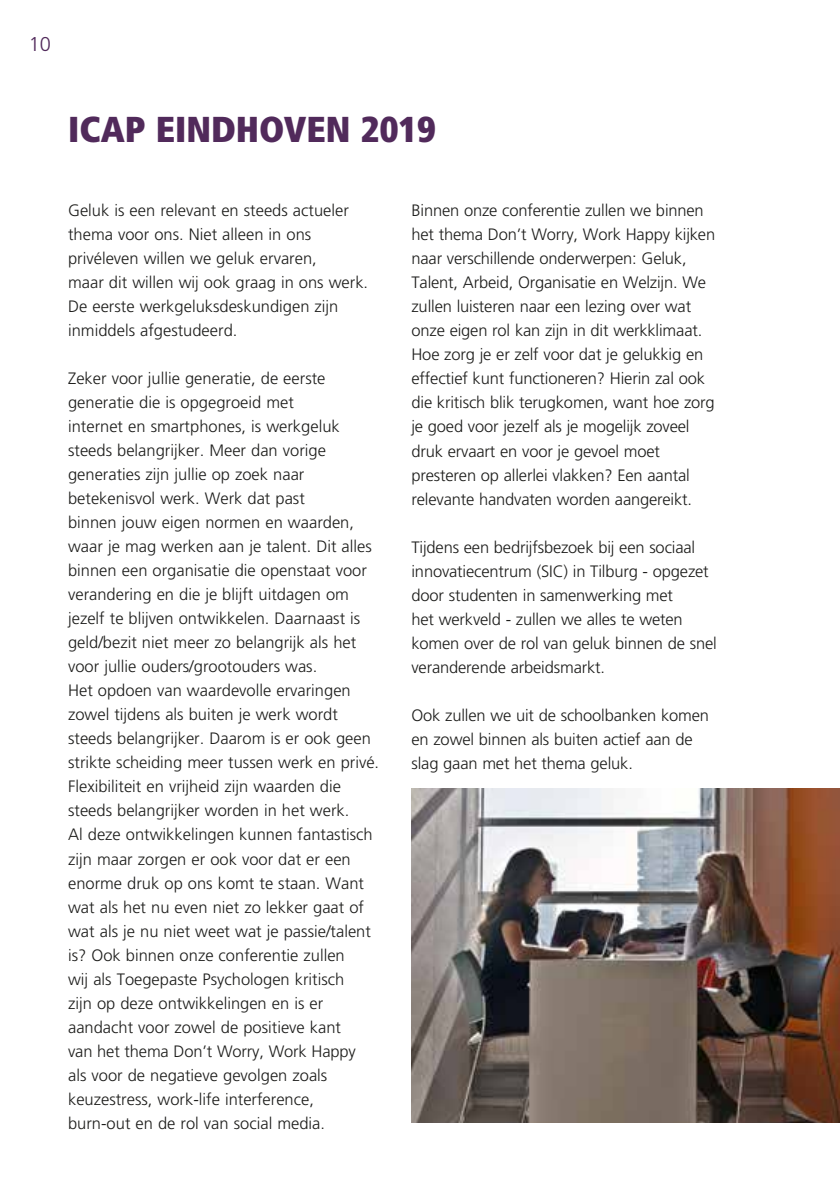
<style>
.page{position:relative;width:840px;height:1191px;background:#fff}
.page>*{position:absolute;margin:0;border:0;box-sizing:border-box;transform-origin:0 0}
.Titel_A4{font:900 36px "Fontys Frutiger Cn";color:#512a5b}
.Titel_A4-2{font:300 20px "Fontys Frutiger";color:#512a5b}
.Subtitel_A5{font:300 16.4px/24px "Fontys Frutiger";color:#1d1d1b}
</style>
<div class="page">
<img style="left:411px;top:788px;width:428px;height:335px">
<p class="Titel_A4-2" style="left:29px;top:33px;width:24px">10</p>
<p class="Titel_A4" style="left:68px;top:107px;width:369px">ICAP EINDHOVEN 2019</p>
<p class="Subtitel_A5" style="left:68px;top:199px;width:301px">Geluk is een relevant en steeds actueler thema voor ons. Niet alleen in ons privéleven willen we geluk ervaren,<br>maar dit willen wij ook graag in ons werk.<br>De eerste werkgeluksdeskundigen zijn inmiddels afgestudeerd.</p>
<p class="Subtitel_A5" style="left:68px;top:367px;width:312px">Zeker voor jullie generatie, de eerste generatie die is opgegroeid met<br>internet en smartphones, is werkgeluk steeds belangrijker. Meer dan vorige generaties zijn jullie op zoek naar betekenisvol werk. Werk dat past<br>binnen jouw eigen normen en waarden, waar je mag werken aan je talent. Dit alles binnen een organisatie die openstaat voor verandering en die je blijft uitdagen om jezelf te blijven ontwikkelen. Daarnaast is geld/bezit niet meer zo belangrijk als het voor jullie ouders/grootouders was.<br>Het opdoen van waardevolle ervaringen zowel tijdens als buiten je werk wordt steeds belangrijker. Daarom is er ook geen strikte scheiding meer tussen werk en privé.<br>Flexibiliteit en vrijheid zijn waarden die steeds belangrijker worden in het werk.<br>Al deze ontwikkelingen kunnen fantastisch zijn maar zorgen er ook voor dat er een enorme druk op ons komt te staan. Want wat als het nu even niet zo lekker gaat of wat als je nu niet weet wat je passie/talent is? Ook binnen onze conferentie zullen<br>wij als Toegepaste Psychologen kritisch<br>zijn op deze ontwikkelingen en is er aandacht voor zowel de positieve kant<br>van het thema Don’t Worry, Work Happy<br>als voor de negatieve gevolgen zoals keuzestress, work-life interference, burn-out en de rol van social media.</p>
<p class="Subtitel_A5" style="left:411px;top:199px;width:305px">Binnen onze conferentie zullen we binnen het thema Don’t Worry, Work Happy kijken naar verschillende onderwerpen: Geluk, Talent, Arbeid, Organisatie en Welzijn. We zullen luisteren naar een lezing over wat onze eigen rol kan zijn in dit werkklimaat.<br>Hoe zorg je er zelf voor dat je gelukkig en effectief kunt functioneren? Hierin zal ook die kritisch blik terugkomen, want hoe zorg je goed voor jezelf als je mogelijk zoveel druk ervaart en voor je gevoel moet presteren op allerlei vlakken? Een aantal relevante handvaten worden aangereikt.</p>
<p class="Subtitel_A5" style="left:411px;top:535px;width:306px">Tijdens een bedrijfsbezoek bij een sociaal innovatiecentrum (SIC) in Tilburg - opgezet door studenten in samenwerking met<br>het werkveld - zullen we alles te weten komen over de rol van geluk binnen de snel veranderende arbeidsmarkt.</p>
<p class="Subtitel_A5" style="left:411px;top:703px;width:299px">Ook zullen we uit de schoolbanken komen en zowel binnen als buiten actief aan de slag gaan met het thema geluk.</p>
</div>
